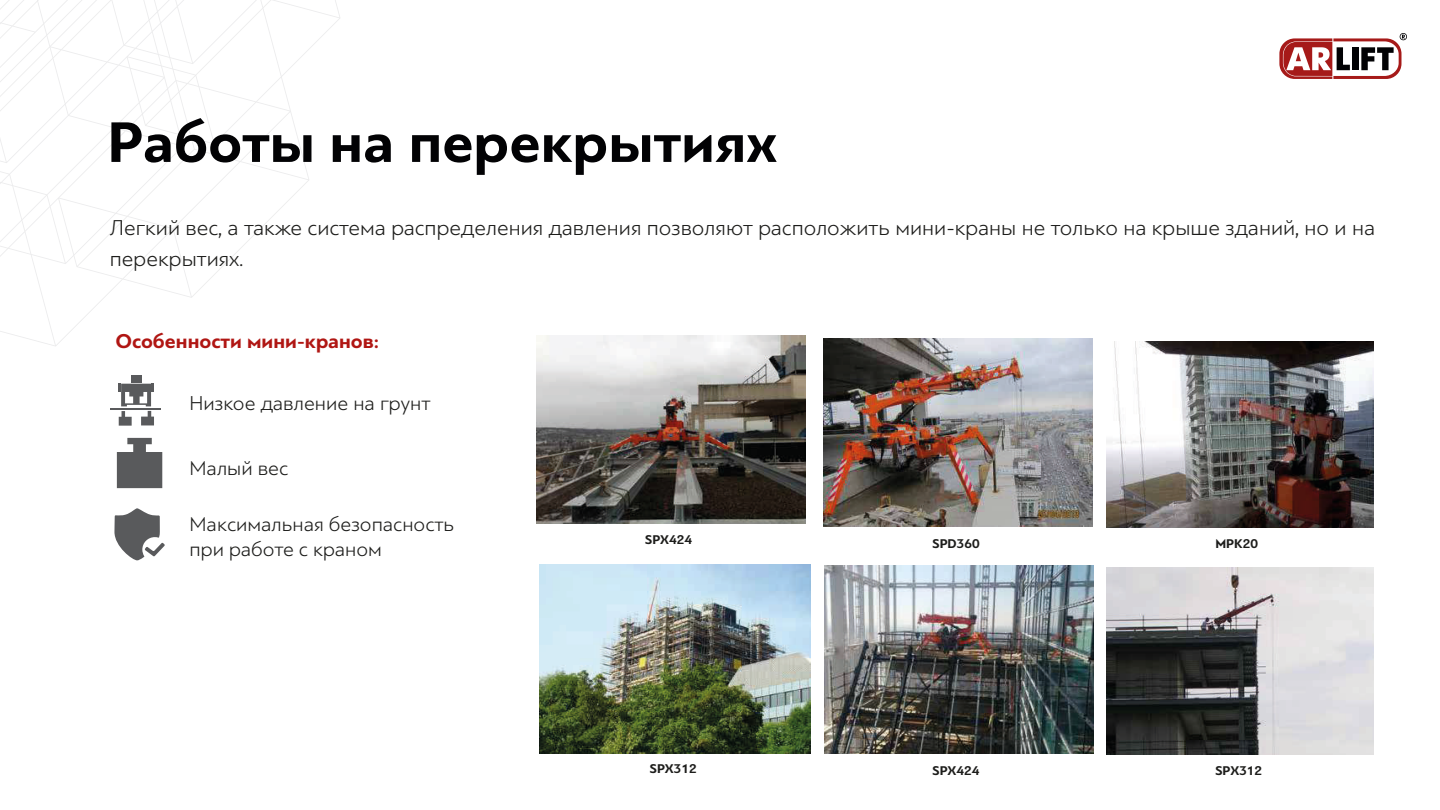
<style>
.page{position:relative;width:1440px;height:810px;background:#fff}
.page>*{position:absolute;margin:0;border:0;box-sizing:border-box;transform-origin:0 0}
.t1{font:700 60px "PF Bague Sans Pro";color:#020204}
.t2{font:300 22.5px/31.5px "PF Bague Sans Pro";color:#1d1d1b}
.t3{font:300 21px/25.2px "PF Bague Sans Pro";color:#1d1d1b}
.t4{font:700 21px "PF Bague Sans Pro";color:#b01613}
.t5{font:700 13.27px "PF Bague Sans Pro";color:#1d1d1b}
</style>
<div class="page">
<svg style="left:117px;top:438px;width:45px;height:50px"></svg>
<svg style="left:114px;top:508px;width:51px;height:52px"></svg>
<hr style="left:110px;top:408px;width:50px;height:2px;background:#595a5c">
<svg style="left:118px;top:384px;width:36px;height:42px"></svg>
<div style="left:131px;top:375px;width:10px;height:8px;background:#595a5c"></div>
<svg style="left:1279px;top:33px;width:128px;height:46px"></svg>
<svg style="left:0;top:0;width:340px;height:346px"></svg>
<img style="left:536px;top:335px;width:269px;height:188px">
<img style="left:824px;top:338px;width:269px;height:189px">
<img style="left:824px;top:566px;width:269px;height:188px">
<img style="left:540px;top:564px;width:271px;height:189px">
<img style="left:1107px;top:341px;width:267px;height:187px">
<img style="left:1106px;top:567px;width:267px;height:187px">
<h1 class="t1" style="left:107px;top:106px;width:671px">Работы на перекрытиях</h1>
<p class="t2" style="left:110px;top:212px;width:1267px">Легкий вес, а также система распределения давления позволяют расположить мини-краны не только на крыше зданий, но и на перекрытиях.</p>
<p class="t4" style="left:115px;top:328px;width:265px">Особенности мини-кранов:</p>
<p class="t3" style="left:190px;top:390px;width:243px">Низкое давление на грунт</p>
<p class="t3" style="left:190px;top:456px;width:100px">Малый вес</p>
<p class="t3" style="left:190px;top:511px;width:266px">Максимальная безопасность при работе с краном</p>
<p class="t5" style="left:645px;top:532px;width:48px">SPX424</p>
<p class="t5" style="left:933px;top:536px;width:49px">SPD360</p>
<p class="t5" style="left:1215px;top:536px;width:44px">MPK20</p>
<p class="t5" style="left:650px;top:761px;width:48px">SPX312</p>
<p class="t5" style="left:933px;top:762px;width:48px">SPX424</p>
<p class="t5" style="left:1215px;top:762px;width:48px">SPX312</p>
</div>
